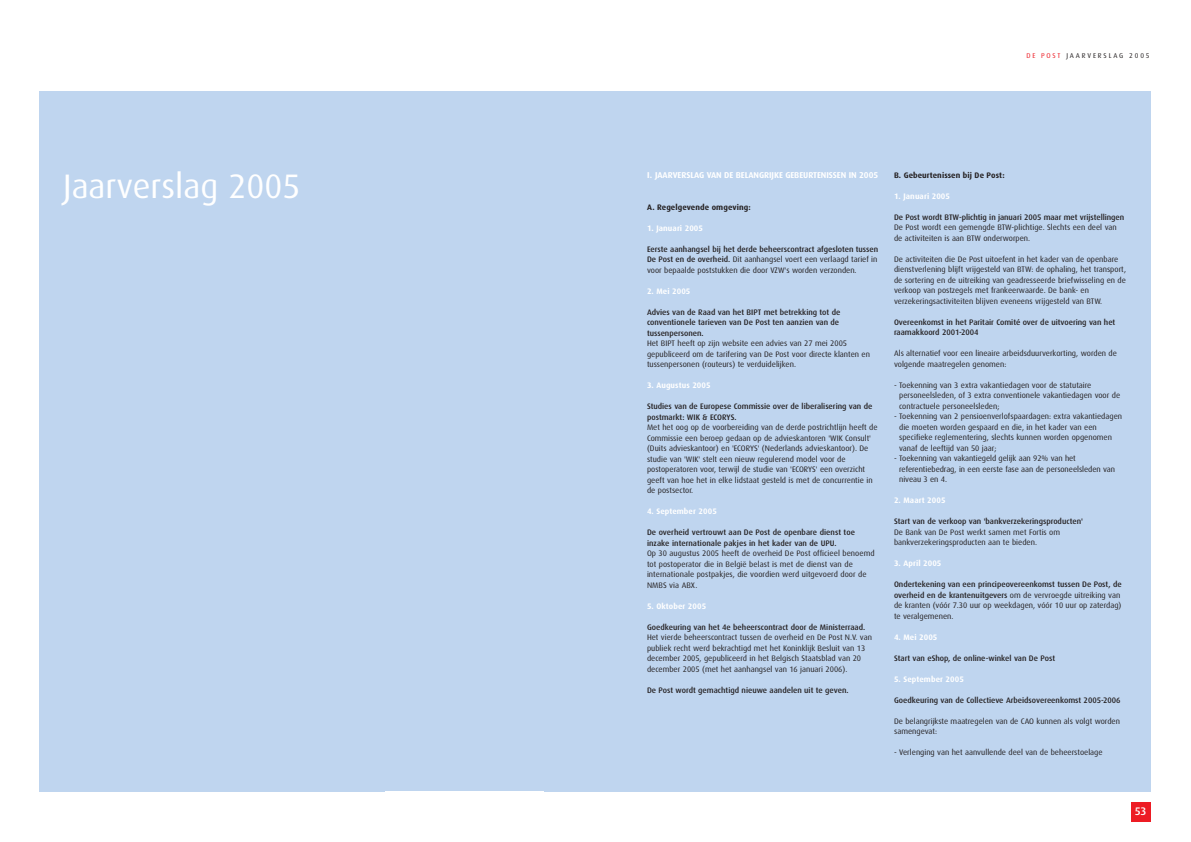
<style>
.page{position:relative;width:1191px;height:842px;background:#fff}
.page>*{position:absolute;margin:0;border:0;box-sizing:border-box;transform-origin:0 0}
.t1{font:34px "Dax";color:#fff}
.t2{font:500 11px "Dax";color:#fff}
.t3{font:700 8.5px "Dax";letter-spacing:-.005em;color:#fff}
.t4{font:8px/10.5px "Dax";color:#231f20}
.t5{font:500 8px/10.5px "Dax";color:#231f20}
.t6{font:700 8px "Dax";letter-spacing:.01em;color:#fff}
.t7{font:700 8px "Dax";letter-spacing:.01em;color:#231f20}
.t8{font:7px "Dax";letter-spacing:.265em;color:#231f20}
.s1{color:#ed1c24}
.s2{font-weight:500}
</style>
<div class="page">
<div style="left:595px;top:91px;width:556px;height:700px;background:#bfd5ef"></div>
<div style="left:1131px;top:802px;width:20px;height:20px;background:#ed1c24"></div>
<div style="left:39px;top:91px;width:556px;height:700px;background:#bfd5ef"></div>
<h1 class="t1" style="left:63px;top:172px;width:239px">Jaarverslag 2005</h1>
<p class="t8" style="left:1026px;top:53px;width:125px"><span class="s1">DE POST</span> JAARVERSLAG 2005</p>
<p class="t3" style="left:647px;top:172px;width:233px">I. JAARVERSLAG VAN DE BELANGRIJKE GEBEURTENISSEN IN 2005</p>
<p class="t7" style="left:647px;top:204px;width:105px">A. Regelgevende omgeving:</p>
<p class="t6" style="left:647px;top:225px;width:58px">1. Januari 2005</p>
<p class="t4" style="left:647px;top:244px;width:233px;text-align:justify"><span class="s2">Eerste aanhangsel bij het derde beheerscontract afgesloten tussen De Post en de overheid.</span> Dit aanhangsel voert een verlaagd tarief in voor bepaalde poststukken die door VZW's worden verzonden.</p>
<p class="t6" style="left:647px;top:288px;width:45px">2. Mei 2005</p>
<p class="t5" style="left:647px;top:307px;width:195px">Advies van de Raad van het BIPT met betrekking tot de conventionele tarieven van De Post ten aanzien van de tussenpersonen.</p>
<p class="t4" style="left:647px;top:339px;width:224px">Het BIPT heeft op zijn website een advies van 27 mei 2005 gepubliceerd om de tarifering van De Post voor directe klanten en tussenpersonen (routeurs) te verduidelijken.</p>
<p class="t6" style="left:647px;top:382px;width:65px">3. Augustus 2005</p>
<p class="t5" style="left:647px;top:402px;width:227px">Studies van de Europese Commissie over de liberalisering van de postmarkt: WIK &amp; ECORYS.</p>
<p class="t4" style="left:647px;top:423px;width:232px">Met het oog op de voorbereiding van de derde postrichtlijn heeft de Commissie een beroep gedaan op de advieskantoren 'WIK Consult' (Duits advieskantoor) en 'ECORYS' (Nederlands advieskantoor). De studie van 'WIK' stelt een nieuw regulerend model voor de postoperatoren voor, terwijl de studie van 'ECORYS' een overzicht geeft van hoe het in elke lidstaat gesteld is met de concurrentie in de postsector.</p>
<p class="t6" style="left:647px;top:508px;width:71px">4. September 2005</p>
<p class="t5" style="left:647px;top:528px;width:209px">De overheid vertrouwt aan De Post de openbare dienst toe inzake internationale pakjes in het kader van de UPU.</p>
<p class="t4" style="left:647px;top:549px;width:229px">Op 30 augustus 2005 heeft de overheid De Post officieel benoemd tot postoperator die in België belast is met de dienst van de internationale postpakjes, die voordien werd uitgevoerd door de NMBS via ABX.</p>
<p class="t6" style="left:647px;top:603px;width:61px">5. Oktober 2005</p>
<p class="t5" style="left:647px;top:622px;width:220px">Goedkeuring van het 4e beheerscontract door de Ministerraad.</p>
<p class="t4" style="left:647px;top:633px;width:226px">Het vierde beheerscontract tussen de overheid en De Post N.V. van publiek recht werd bekrachtigd met het Koninklijk Besluit van 13 december 2005, gepubliceerd in het Belgisch Staatsblad van 20 december 2005 (met het aanhangsel van 16 januari 2006).</p>
<p class="t5" style="left:647px;top:685px;width:203px">De Post wordt gemachtigd nieuwe aandelen uit te geven.</p>
<p class="t7" style="left:894px;top:172px;width:112px">B. Gebeurtenissen bij De Post:</p>
<p class="t6" style="left:894px;top:193px;width:58px">1. Januari 2005</p>
<p class="t5" style="left:894px;top:213px;width:232px">De Post wordt BTW-plichtig in januari 2005 maar met vrijstellingen</p>
<p class="t4" style="left:894px;top:223px;width:224px">De Post wordt een gemengde BTW-plichtige. Slechts een deel van de activiteiten is aan BTW onderworpen.</p>
<p class="t4" style="left:894px;top:255px;width:234px">De activiteiten die De Post uitoefent in het kader van de openbare dienstverlening blijft vrijgesteld van BTW: de ophaling, het transport, de sortering en de uitreiking van geadresseerde briefwisseling en de verkoop van postzegels met frankeerwaarde. De bank- en verzekeringsactiviteiten blijven eveneens vrijgesteld van BTW.</p>
<p class="t5" style="left:894px;top:318px;width:223px">Overeenkomst in het Paritair Comité over de uitvoering van het raamakkoord 2001-2004</p>
<p class="t4" style="left:894px;top:349px;width:224px">Als alternatief voor een lineaire arbeidsduurverkorting, worden de volgende maatregelen genomen:</p>
<p class="t4" style="left:899px;top:381px;width:223px;text-indent:-5px">- Toekenning van 3 extra vakantiedagen voor de statutaire personeelsleden, of 3 extra conventionele vakantiedagen voor de contractuele personeelsleden;</p>
<p class="t4" style="left:899px;top:412px;width:224px;text-indent:-5px">- Toekenning van 2 pensioenverlofspaardagen: extra vakantiedagen die moeten worden gespaard en die, in het kader van een specifieke reglementering, slechts kunnen worden opgenomen vanaf de leeftijd van 50 jaar;</p>
<p class="t4" style="left:899px;top:454px;width:217px;text-indent:-5px">- Toekenning van vakantiegeld gelijk aan 92% van het referentiebedrag, in een eerste fase aan de personeelsleden van niveau 3 en 4.</p>
<p class="t6" style="left:894px;top:497px;width:53px">2. Maart 2005</p>
<p class="t5" style="left:894px;top:517px;width:190px">Start van de verkoop van 'bankverzekeringsproducten'</p>
<p class="t4" style="left:894px;top:528px;width:168px">De Bank van De Post werkt samen met Fortis om bankverzekeringsproducten aan te bieden.</p>
<p class="t6" style="left:894px;top:560px;width:49px">3. April 2005</p>
<p class="t4" style="left:894px;top:580px;width:229px"><span class="s2">Ondertekening van een principeovereenkomst tussen De Post, de overheid en de krantenuitgevers</span> om de vervroegde uitreiking van de kranten (vóór 7.30 uur op weekdagen, vóór 10 uur op zaterdag) te veralgemenen.</p>
<p class="t6" style="left:894px;top:634px;width:45px">4. Mei 2005</p>
<p class="t5" style="left:894px;top:654px;width:163px">Start van eShop, de online-winkel van De Post</p>
<p class="t6" style="left:894px;top:676px;width:71px">5. September 2005</p>
<p class="t5" style="left:894px;top:696px;width:228px">Goedkeuring van de Collectieve Arbeidsovereenkomst 2005-2006</p>
<p class="t4" style="left:894px;top:717px;width:228px">De belangrijkste maatregelen van de CAO kunnen als volgt worden samengevat:</p>
<p class="t4" style="left:894px;top:748px;width:210px">- Verlenging van het aanvullende deel van de beheerstoelage</p>
<h2 class="t2" style="left:1135px;top:807px;width:13px">53</h2>
</div>
